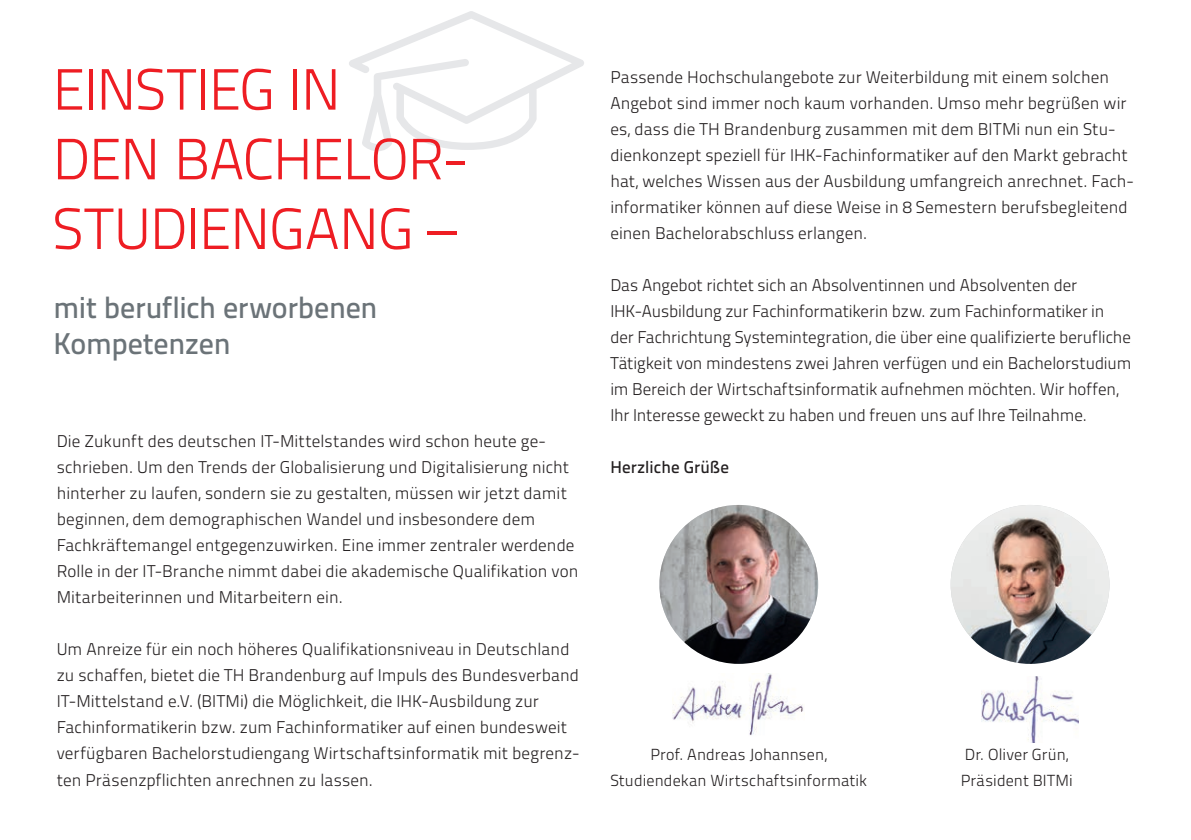
<style>
.page{position:relative;width:1191px;height:840px;background:#fff}
.page>*{position:absolute;margin:0;border:0;box-sizing:border-box;transform-origin:0 0}
.t1{font:58px/69.6px "Titillium Text 25 L 250 wt";letter-spacing:-.02em;color:#ee1d23}
.t2{font:30px/36px "Titillium Text 25 L 600 wt";letter-spacing:-.01em;color:#6b7378}
.t3{font:17px/26px "Titillium Text 25 L 250 wt";color:#231f20}
.t4{font:17px "Titillium Text 25 L 600 wt";letter-spacing:.01em;color:#231f20}
.t5{font:16px/26px "Titillium Text 25 L 250 wt";letter-spacing:.01em;color:#231f20}
</style>
<div class="page">
<svg style="left:349px;top:11px;width:235px;height:140px"></svg>
<img style="left:950px;top:504px;width:159px;height:159px;border-radius:79px">
<img style="left:659px;top:504px;width:159px;height:159px;border-radius:79px">
<img style="left:981px;top:676px;width:97px;height:66px">
<img style="left:672px;top:673px;width:131px;height:62px">
<h1 class="t1" style="left:52px;top:51px;width:417px">EINSTIEG IN<br>DEN BACHELOR-<br>STUDIENGANG –</h1>
<h2 class="t2" style="left:53px;top:288px;width:326px">mit beruflich erworbenen<br>Kompetenzen</h2>
<p class="t3" style="left:57px;top:427px;width:523px">Die Zukunft des deutschen IT-Mittelstandes wird schon heute ge&shy;schrieben. Um den Trends der Globalisierung und Digitalisierung nicht hinterher zu laufen, sondern sie zu gestalten, müssen wir jetzt damit beginnen, dem demographischen Wandel und insbesondere dem Fachkräftemangel entgegenzuwirken. Eine immer zentraler werdende Rolle in der IT-Branche nimmt dabei die akademische Qualifikation von Mitarbeiterinnen und Mitarbeitern ein.</p>
<p class="t3" style="left:57px;top:635px;width:524px">Um Anreize für ein noch höheres Qualifikationsniveau in Deutschland zu schaffen, bietet die TH Brandenburg auf Impuls des Bundesverband IT-Mittelstand e.V. (BITMi) die Möglichkeit, die IHK-Ausbildung zur Fachinformatikerin bzw. zum Fachinformatiker auf einen bundesweit verfügbaren Bachelorstudiengang Wirtschaftsinformatik mit begrenz&shy;ten Präsenzpflichten anrechnen zu lassen.</p>
<p class="t3" style="left:610px;top:63px;width:525px">Passende Hochschulangebote zur Weiterbildung mit einem solchen Angebot sind immer noch kaum vorhanden. Umso mehr begrüßen wir es, dass die TH Brandenburg zusammen mit dem BITMi nun ein Stu&shy;dienkonzept speziell für IHK-Fachinformatiker auf den Markt gebracht hat, welches Wissen aus der Ausbildung umfangreich anrechnet. Fach&shy;informatiker können auf diese Weise in 8 Semestern berufsbegleitend einen Bachelorabschluss erlangen.</p>
<p class="t3" style="left:610px;top:271px;width:522px">Das Angebot richtet sich an Absolventinnen und Absolventen der IHK-Ausbildung zur Fachinformatikerin bzw. zum Fachinformatiker in der Fachrichtung Systemintegration, die über eine qualifizierte berufliche Tätigkeit von mindestens zwei Jahren verfügen und ein Bachelorstudium im Bereich der Wirtschaftsinformatik aufnehmen möchten. Wir hoffen, Ihr Interesse geweckt zu haben und freuen uns auf Ihre Teilnahme.</p>
<p class="t4" style="left:610px;top:454px;width:120px">Herzliche Grüße</p>
<p class="t5" style="left:610px;top:739px;width:258px;text-align:center">Prof. Andreas Johannsen,<br>Studiendekan Wirtschaftsinformatik</p>
<p class="t5" style="left:960px;top:739px;width:114px">Dr. Oliver Grün,<br>Präsident BITMi</p>
</div>
